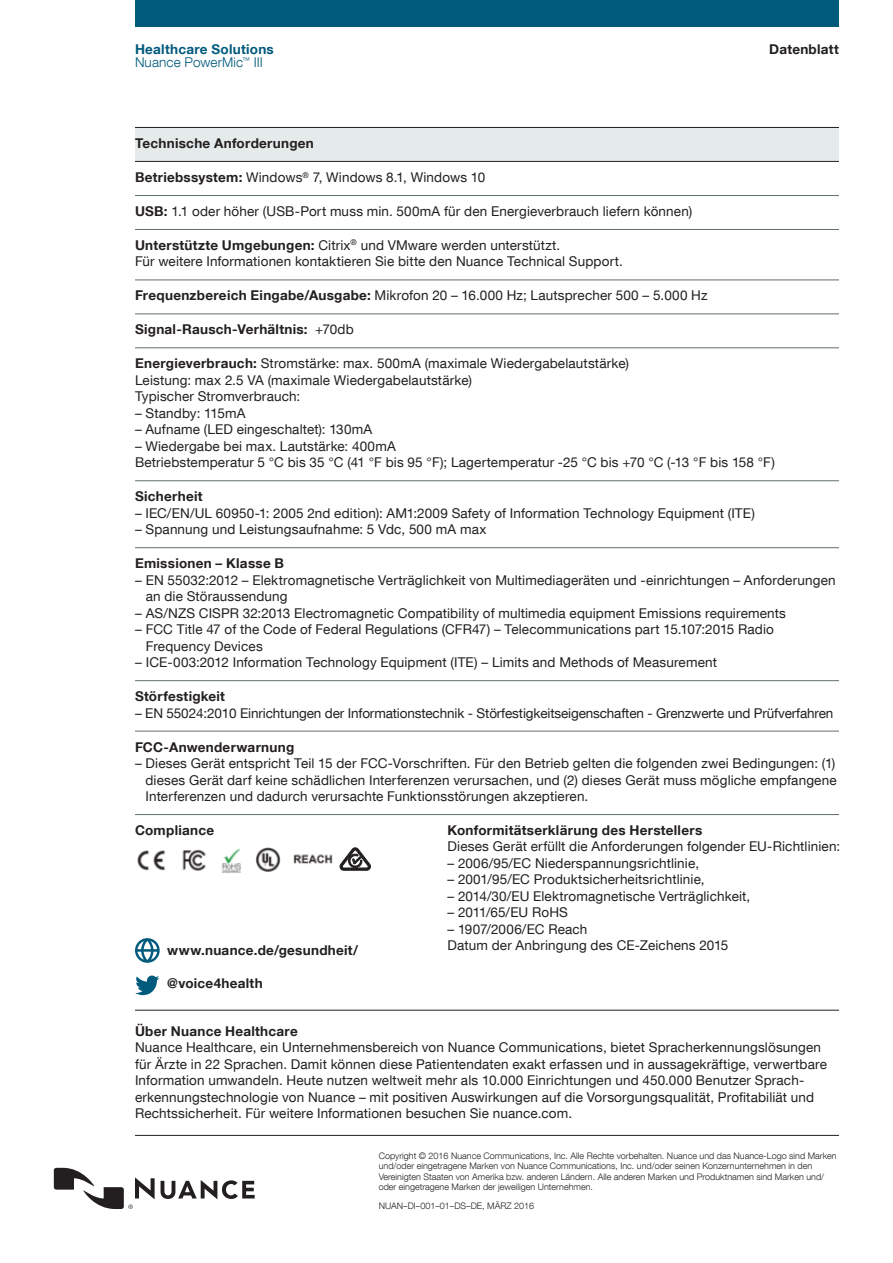
<style>
.page{position:relative;width:893px;height:1263px;background:#fff}
.page>*{position:absolute;margin:0;border:0;box-sizing:border-box;transform-origin:0 0}
.t1{font:13.5px/16.5px "Helvetica Neue LT Com";letter-spacing:.01em;color:#231f20}
.t2{font:700 13.5px "Helvetica Neue LT Com";letter-spacing:.02em;color:#231f20}
.t3{font:13.5px "Helvetica Neue LT Com";letter-spacing:-.01em;color:#231f20}
.t4{font:700 13.5px "Helvetica Neue LT Com";letter-spacing:.02em;color:#005a7c}
.t5{font:300 13.5px "Helvetica Neue LT Com";letter-spacing:.01em;color:#005a7c}
.t6{font:300 9px/10.5px "Helvetica Neue LT Com";color:#231f20}
.s1{font-weight:700}
.s2{font-weight:400}
</style>
<div class="page">
<div style="left:135px;top:0;width:704px;height:27px;background:#005a7c"></div>
<svg style="left:161px;top:1180px;width:94px;height:19px"></svg>
<svg style="left:54px;top:1168px;width:101px;height:41px"></svg>
<svg style="left:135px;top:975px;width:24px;height:20px"></svg>
<svg style="left:135px;top:938px;width:25px;height:25px"></svg>
<hr style="left:135px;top:1135px;width:704px;height:1px;background:#231f20">
<hr style="left:135px;top:1010px;width:704px;height:1px;background:#231f20">
<div style="left:135px;top:127px;width:704px;height:34px;background:#e4ebea"></div>
<hr style="left:135px;top:195px;width:704px;height:1px;background:#626d6f">
<hr style="left:135px;top:229px;width:704px;height:1px;background:#626d6f">
<hr style="left:135px;top:280px;width:704px;height:1px;background:#626d6f">
<hr style="left:135px;top:314px;width:704px;height:1px;background:#626d6f">
<hr style="left:135px;top:348px;width:704px;height:1px;background:#626d6f">
<hr style="left:135px;top:480px;width:704px;height:1px;background:#626d6f">
<hr style="left:135px;top:547px;width:704px;height:1px;background:#626d6f">
<hr style="left:135px;top:680px;width:704px;height:1px;background:#626d6f">
<hr style="left:135px;top:731px;width:704px;height:1px;background:#626d6f">
<hr style="left:135px;top:814px;width:704px;height:1px;background:#626d6f">
<hr style="left:135px;top:127px;width:704px;height:1px;background:#231f20">
<hr style="left:135px;top:161px;width:704px;height:1px;background:#231f20">
<img style="left:137px;top:847px;width:196px;height:26px">
<svg style="left:340px;top:848px;width:30px;height:22px"></svg>
<p class="t4" style="left:135px;top:41px;width:140px">Healthcare Solutions</p>
<p class="t2" style="left:769px;top:41px;width:71px">Datenblatt</p>
<p class="t5" style="left:135px;top:54px;width:129px">Nuance PowerMic<sup>™</sup> III</p>
<p class="t2" style="left:135px;top:135px;width:180px">Technische Anforderungen</p>
<p class="t1" style="left:135px;top:169px;width:352px"><span class="s1">Betriebssystem:</span> Windows<sup>®</sup> 7, Windows 8.1, Windows 10</p>
<p class="t1" style="left:135px;top:203px;width:559px"><span class="s1">USB:</span> 1.1 oder höher (USB-Port muss min. 500mA für den Energieverbrauch liefern können)</p>
<p class="t1" style="left:135px;top:237px;width:489px"><span class="s1">Unterstützte Umgebungen:</span> Citrix<sup>®</sup> und VMware werden unterstützt.<br>Für weitere Informationen kontaktieren Sie bitte den Nuance Technical Support.</p>
<p class="t1" style="left:135px;top:287px;width:574px"><span class="s1">Frequenzbereich Eingabe/Ausgabe:</span> Mikrofon 20 – 16.000 Hz; Lautsprecher 500 – 5.000 Hz</p>
<p class="t2" style="left:135px;top:321px;width:220px">Signal-Rausch-Verhältnis: <span class="s2">+70db</span></p>
<p class="t1" style="left:135px;top:355px;width:495px"><span class="s1">Energieverbrauch:</span> Stromstärke: max. 500mA (maximale Wiedergabelautstärke)<br>Leistung: max 2.5 VA (maximale Wiedergabelautstärke)<br>Typischer Stromverbrauch:</p>
<p class="t1" style="left:135px;top:404px;width:112px">– Standby: 115mA</p>
<p class="t1" style="left:135px;top:421px;width:239px">– Aufname (LED eingeschaltet): 130mA</p>
<p class="t1" style="left:135px;top:437px;width:641px">– Wiedergabe bei max. Lautstärke: 400mA<br>Betriebstemperatur 5 °C bis 35 °C (41 °F bis 95 °F); Lagertemperatur -25 °C bis +70 °C (-13 °F bis 158 °F)</p>
<p class="t2" style="left:135px;top:488px;width:69px">Sicherheit</p>
<p class="t1" style="left:135px;top:504px;width:621px">– IEC/EN/UL 60950-1: 2005 2nd edition): AM1:2009 Safety of Information Technology Equipment (ITE)</p>
<p class="t1" style="left:135px;top:521px;width:353px">– Spannung und Leistungsaufnahme: 5 Vdc, 500 mA max</p>
<p class="t2" style="left:135px;top:555px;width:151px">Emissionen – Klasse B</p>
<p class="t1" style="left:146px;top:571px;width:691px;text-indent:-11px">– EN 55032:2012 – Elektromagnetische Verträglichkeit von Multimediageräten und -einrichtungen – Anforderungen an die Störaussendung</p>
<p class="t1" style="left:135px;top:604px;width:652px">– AS/NZS CISPR 32:2013 Electromagnetic Compatibility of multimedia equipment Emissions requirements</p>
<p class="t1" style="left:146px;top:621px;width:630px;text-indent:-11px">– FCC Title 47 of the Code of Federal Regulations (CFR47) – Telecommunications part 15.107:2015 Radio<br>Frequency Devices</p>
<p class="t1" style="left:135px;top:654px;width:584px">– ICE-003:2012 Information Technology Equipment (ITE) – Limits and Methods of Measurement</p>
<p class="t2" style="left:135px;top:688px;width:92px">Störfestigkeit</p>
<p class="t3" style="left:135px;top:704px;width:700px">– EN 55024:2010 Einrichtungen der Informationstechnik - Störfestigkeitseigenschaften - Grenzwerte und Prüfverfahren</p>
<p class="t2" style="left:135px;top:738px;width:161px">FCC-Anwenderwarnung</p>
<p class="t1" style="left:145px;top:755px;width:693px;text-align:justify;text-indent:-11px">– Dieses Gerät entspricht Teil 15 der FCC-Vorschriften. Für den Betrieb gelten die folgenden zwei Bedingungen: (1) dieses Gerät darf keine schädlichen Interferenzen verursachen, und (2) dieses Gerät muss mögliche empfangene Interferenzen und dadurch verursachte Funktionsstörungen akzeptieren.</p>
<p class="t2" style="left:135px;top:822px;width:81px">Compliance</p>
<p class="t2" style="left:447px;top:822px;width:256px">Konformitätserklärung des Herstellers</p>
<p class="t1" style="left:447px;top:838px;width:394px">Dieses Gerät erfüllt die Anforderungen folgender EU-Richtlinien:</p>
<p class="t1" style="left:447px;top:854px;width:253px">– 2006/95/EC Niederspannungsrichtlinie,</p>
<p class="t1" style="left:447px;top:871px;width:259px">– 2001/95/EC Produktsicherheitsrichtlinie,</p>
<p class="t1" style="left:447px;top:887px;width:304px">– 2014/30/EU Elektromagnetische Verträglichkeit,</p>
<p class="t1" style="left:447px;top:904px;width:122px">– 2011/65/EU RoHS</p>
<p class="t1" style="left:447px;top:920px;width:282px">– 1907/2006/EC Reach<br>Datum der Anbringung des CE-Zeichens 2015</p>
<p class="t2" style="left:167px;top:942px;width:193px">www.nuance.de/gesundheit/</p>
<p class="t2" style="left:167px;top:975px;width:97px">@voice4health</p>
<p class="t2" style="left:135px;top:1023px;width:164px">Über Nuance Healthcare</p>
<p class="t1" style="left:135px;top:1039px;width:693px">Nuance Healthcare, ein Unternehmensbereich von Nuance Communications, bietet Spracherkennungslösungen für Ärzte in 22 Sprachen. Damit können diese Patientendaten exakt erfassen und in aussagekräftige, verwertbare Information umwandeln. Heute nutzen weltweit mehr als 10.000 Einrichtungen und 450.000 Benutzer Sprach&shy;erkennungstechnologie von Nuance – mit positiven Auswirkungen auf die Vorsorgungsqualität, Profitabiliät und Rechtssicherheit. Für weitere Informationen besuchen Sie nuance.com.</p>
<p class="t6" style="left:379px;top:1150px;width:460px">Copyright © 2016 Nuance Communications, Inc. Alle Rechte vorbehalten. Nuance und das Nuance-Logo sind Marken und/oder eingetragene Marken von Nuance Communications, Inc. und/oder seinen Konzernunternehmen in den Vereinigten Staaten von Amerika bzw. anderen Ländern. Alle anderen Marken und Produktnamen sind Marken und/ oder eingetragene Marken der jeweiligen Unternehmen.</p>
<p class="t6" style="left:379px;top:1200px;width:157px">NUAN–DI–001–01–DS–DE, MÄRZ 2016</p>
</div>
